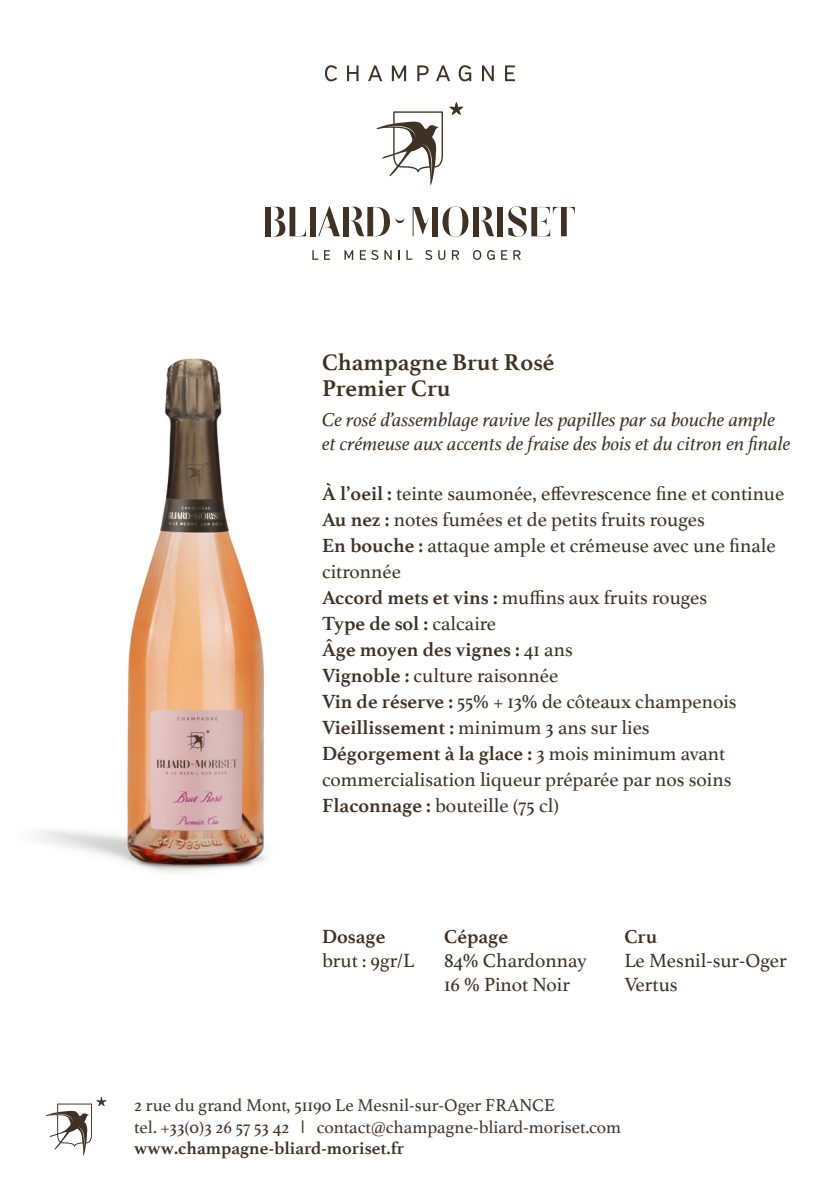
<style>
.page{position:relative;width:840px;height:1191px;background:#fff}
.page>*{position:absolute;margin:0;border:0;box-sizing:border-box;transform-origin:0 0}
.t1{font:700 24px/26px "Athelas";color:#3f3124}
.t2{font:20px/26px "Athelas";color:#3f3124}
.t3{font:italic 20px/24px "Athelas";color:#3f3124}
.t4{font:700 20px "Athelas";color:#3f3124}
.t5{font:18px/21.6px "Athelas";color:#44352a}
.s1{font-weight:700}
.s2{font-weight:400}
.s3{font-family:"Avenir Next"}
.s4{font-weight:700;color:#3f3124}
</style>
<div class="page">
<img style="left:38px;top:358px;width:228px;height:514px">
<svg style="left:325px;top:65px;width:12px;height:16px"></svg>
<svg style="left:347px;top:65px;width:11px;height:16px"></svg>
<svg style="left:368px;top:65px;width:14px;height:16px"></svg>
<svg style="left:391px;top:65px;width:15px;height:16px"></svg>
<svg style="left:417px;top:65px;width:11px;height:16px"></svg>
<svg style="left:436px;top:65px;width:14px;height:16px"></svg>
<svg style="left:458px;top:65px;width:13px;height:16px"></svg>
<svg style="left:482px;top:65px;width:11px;height:16px"></svg>
<svg style="left:505px;top:65px;width:9px;height:16px"></svg>
<div style="left:265px;top:207px;width:6px;height:29px;background:#3f3124"></div>
<svg style="left:273px;top:207px;width:33px;height:30px"></svg>
<div style="left:309px;top:207px;width:6px;height:29px;background:#3f3124"></div>
<svg style="left:318px;top:206px;width:21px;height:30px"></svg>
<div style="left:342px;top:207px;width:6px;height:29px;background:#3f3124"></div>
<div style="left:432px;top:207px;width:6px;height:29px;background:#3f3124"></div>
<svg style="left:412px;top:207px;width:16px;height:29px"></svg>
<svg style="left:442px;top:206px;width:26px;height:31px"></svg>
<div style="left:472px;top:207px;width:6px;height:29px;background:#3f3124"></div>
<svg style="left:480px;top:207px;width:14px;height:29px"></svg>
<div style="left:497px;top:207px;width:6px;height:29px;background:#3f3124"></div>
<svg style="left:508px;top:206px;width:66px;height:31px"></svg>
<svg style="left:350px;top:207px;width:54px;height:29px"></svg>
<svg style="left:312px;top:250px;width:6px;height:10px"></svg>
<svg style="left:324px;top:250px;width:6px;height:10px"></svg>
<svg style="left:344px;top:250px;width:9px;height:10px"></svg>
<svg style="left:359px;top:250px;width:19px;height:10px"></svg>
<svg style="left:384px;top:250px;width:7px;height:10px"></svg>
<svg style="left:406px;top:250px;width:6px;height:10px"></svg>
<svg style="left:425px;top:250px;width:7px;height:10px"></svg>
<svg style="left:438px;top:250px;width:7px;height:10px"></svg>
<svg style="left:451px;top:250px;width:8px;height:10px"></svg>
<svg style="left:473px;top:250px;width:8px;height:10px"></svg>
<svg style="left:487px;top:250px;width:7px;height:10px"></svg>
<svg style="left:501px;top:250px;width:6px;height:10px"></svg>
<svg style="left:513px;top:250px;width:7px;height:10px"></svg>
<svg style="left:449px;top:102px;width:14px;height:13px"></svg>
<svg style="left:376px;top:111px;width:67px;height:74px"></svg>
<svg style="left:45px;top:1097px;width:61px;height:58px"></svg>
<p class="t1" style="left:322px;top:348px;width:234px">Champagne Brut Rosé<br>Premier Cru</p>
<p class="t3" style="left:322px;top:406px;width:469px">Ce rosé d’assemblage ravive les papilles par sa bouche ample et crémeuse aux accents de fraise des bois et du citron en finale</p>
<p class="t2" style="left:322px;top:479px;width:463px"><span class="s1">À l’oeil :</span> teinte saumonée, effevrescence fine et continue</p>
<p class="t2" style="left:322px;top:505px;width:455px"><span class="s1">Au nez :</span> notes fumées et de petits fruits rouges<br><span class="s1">En bouche :</span> attaque ample et crémeuse avec une finale citronnée</p>
<p class="t2" style="left:322px;top:583px;width:386px"><span class="s1">Accord mets et vins :</span> muffins aux fruits rouges<br><span class="s1">Type de sol :</span> calcaire</p>
<p class="t4" style="left:322px;top:633px;width:252px">Âge moyen des vignes : <span class="s2">41 ans</span></p>
<p class="t2" style="left:322px;top:661px;width:238px"><span class="s1">Vignoble :</span> culture raisonnée</p>
<p class="t2" style="left:322px;top:687px;width:416px"><span class="s1">Vin de réserve :</span> 55% + 13% de côteaux champenois</p>
<p class="t2" style="left:322px;top:713px;width:329px"><span class="s1">Vieillissement :</span> minimum 3 ans sur lies</p>
<p class="t2" style="left:322px;top:739px;width:410px"><span class="s1">Dégorgement à la glace :</span> 3 mois minimum avant commercialisation liqueur préparée par nos soins</p>
<p class="t2" style="left:322px;top:791px;width:238px"><span class="s1">Flaconnage :</span> bouteille (75 cl)</p>
<p class="t4" style="left:322px;top:919px;width:65px">Dosage</p>
<p class="t4" style="left:444px;top:919px;width:65px">Cépage</p>
<p class="t4" style="left:624px;top:919px;width:34px">Cru</p>
<p class="t2" style="left:322px;top:946px;width:94px">brut : 9gr/L</p>
<p class="t2" style="left:444px;top:946px;width:144px">84% Chardonnay</p>
<p class="t2" style="left:624px;top:946px;width:164px">Le Mesnil-sur-Oger</p>
<p class="t2" style="left:444px;top:970px;width:127px">16 % Pinot Noir</p>
<p class="t2" style="left:624px;top:970px;width:55px">Vertus</p>
<p class="t5" style="left:134px;top:1093px;width:422px">2 rue du grand Mont, 51190 Le Mesnil-sur-Oger FRANCE</p>
<p class="t5" style="left:134px;top:1115px;width:488px">tel. +33(0)3 26 57 53 42 <span class="s3">I</span> contact@champagne-bliard-moriset.com <span class="s4">www.champagne-bliard-moriset.fr</span></p>
</div>
